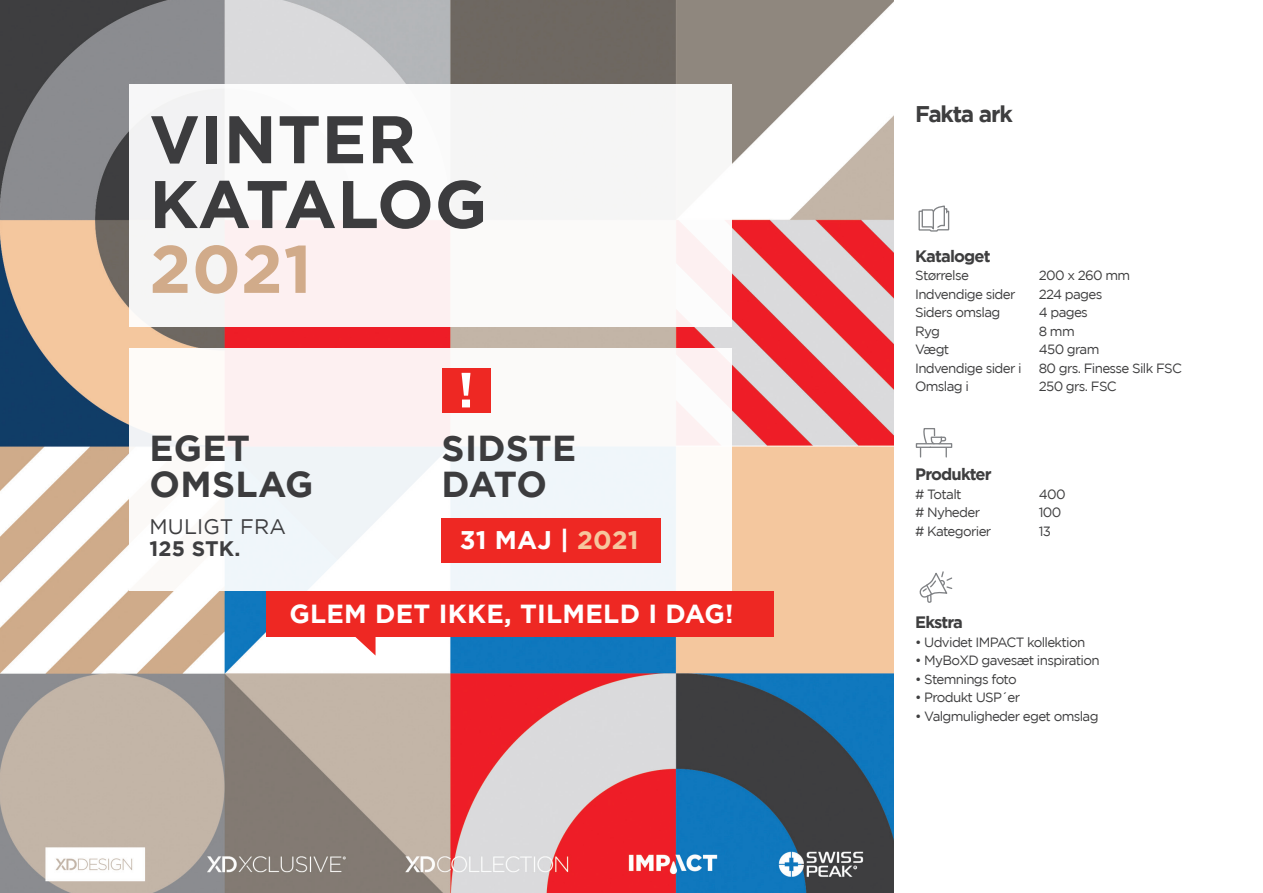
<style>
.page{position:relative;width:1263px;height:893px;background:#fff}
.page>*{position:absolute;margin:0;border:0;box-sizing:border-box;transform-origin:0 0}
.t1{font:700 67.2px/64.8px "Gotham";letter-spacing:.01em;color:#3c3c3e}
.t2{font:700 67.2px "Gotham";color:#d1ab8a}
.t3{font:700 36px/36px "Gotham";letter-spacing:.01em;color:#3c3c3e}
.t4{font:700 26.1px "Gotham";letter-spacing:.01em;color:#fff}
.t5{font:700 25.5px "Gotham";letter-spacing:.01em;color:#fff}
.t6{font:700 22.65px "Gotham";letter-spacing:-.05em;color:#3e3e3f}
.t7{font:21px "Gotham";letter-spacing:.01em;color:#3e3e40}
.t8{font:700 21px "Gotham";letter-spacing:.01em;color:#3e3e40}
.t9{font:700 16.5px "Gotham";letter-spacing:-.05em;color:#3e3e3f}
.t10{font:13.35px/18.6px "Gotham";letter-spacing:-.05em;color:#3e3e3f}
.s1{color:#f6c79e}
</style>
<div class="page">
<svg style="left:918px;top:205px;width:32px;height:27px"></svg>
<svg style="left:915px;top:428px;width:38px;height:29px"></svg>
<svg style="left:919px;top:571px;width:34px;height:32px"></svg>
<img style="left:0;top:0;width:893px;height:893px">
<div style="left:129px;top:349px;width:603px;height:242px;background:#fbf6f9"></div>
<div style="left:266px;top:591px;width:508px;height:46px;background:#ee2823"></div>
<svg style="left:352px;top:637px;width:23px;height:19px"></svg>
<div style="left:442px;top:368px;width:48px;height:44px;background:#ee2823"></div>
<svg style="left:462px;top:373px;width:8px;height:34px"></svg>
<div style="left:129px;top:85px;width:603px;height:242px;background:#faf5f5"></div>
<div style="left:442px;top:518px;width:219px;height:45px;background:#ee2823"></div>
<h1 class="t1" style="left:149px;top:105px;width:339px">VINTER<br>KATALOG</h1>
<h1 class="t2" style="left:149px;top:230px;width:164px">2021</h1>
<h2 class="t3" style="left:149px;top:429px;width:166px">EGET<br>OMSLAG</h2>
<h3 class="t7" style="left:149px;top:515px;width:138px">MULIGT FRA</h3>
<h3 class="t8" style="left:149px;top:537px;width:93px">125 STK.</h3>
<h2 class="t3" style="left:442px;top:429px;width:136px">SIDSTE<br>DATO</h2>
<h3 class="t5" style="left:460px;top:525px;width:180px">31 MAJ | <span class="s1">2021</span></h3>
<h3 class="t4" style="left:289px;top:598px;width:446px">GLEM DET IKKE, TILMELD I DAG!</h3>
<h3 class="t6" style="left:915px;top:101px;width:99px">Fakta ark</h3>
<p class="t9" style="left:915px;top:246px;width:77px">Kataloget</p>
<p class="t10" style="left:915px;top:266px;width:108px">Størrelse<br>Indvendige sider<br>Siders omslag<br>Ryg<br>Vægt<br>Indvendige sider i<br>Omslag i</p>
<p class="t10" style="left:1039px;top:266px;width:145px">200 x 260 mm<br>224 pages<br>4 pages<br>8 mm<br>450 gram<br>80 grs. Finesse Silk FSC<br>250 grs. FSC</p>
<p class="t9" style="left:915px;top:465px;width:78px">Produkter</p>
<p class="t10" style="left:915px;top:484px;width:78px"># Totalt<br># Nyheder # Kategorier</p>
<p class="t10" style="left:1039px;top:484px;width:28px">400<br>100<br>13</p>
<p class="t9" style="left:915px;top:613px;width:49px">Ekstra</p>
<p class="t10" style="left:915px;top:632px;width:172px">• Udvidet IMPACT kollektion</p>
<p class="t10" style="left:915px;top:651px;width:186px">• MyBoXD gavesæt inspiration</p>
<p class="t10" style="left:915px;top:669px;width:103px">• Stemnings foto</p>
<p class="t10" style="left:915px;top:688px;width:106px">• Produkt USP´er</p>
<p class="t10" style="left:915px;top:707px;width:185px">• Valgmuligheder eget omslag</p>
</div>
